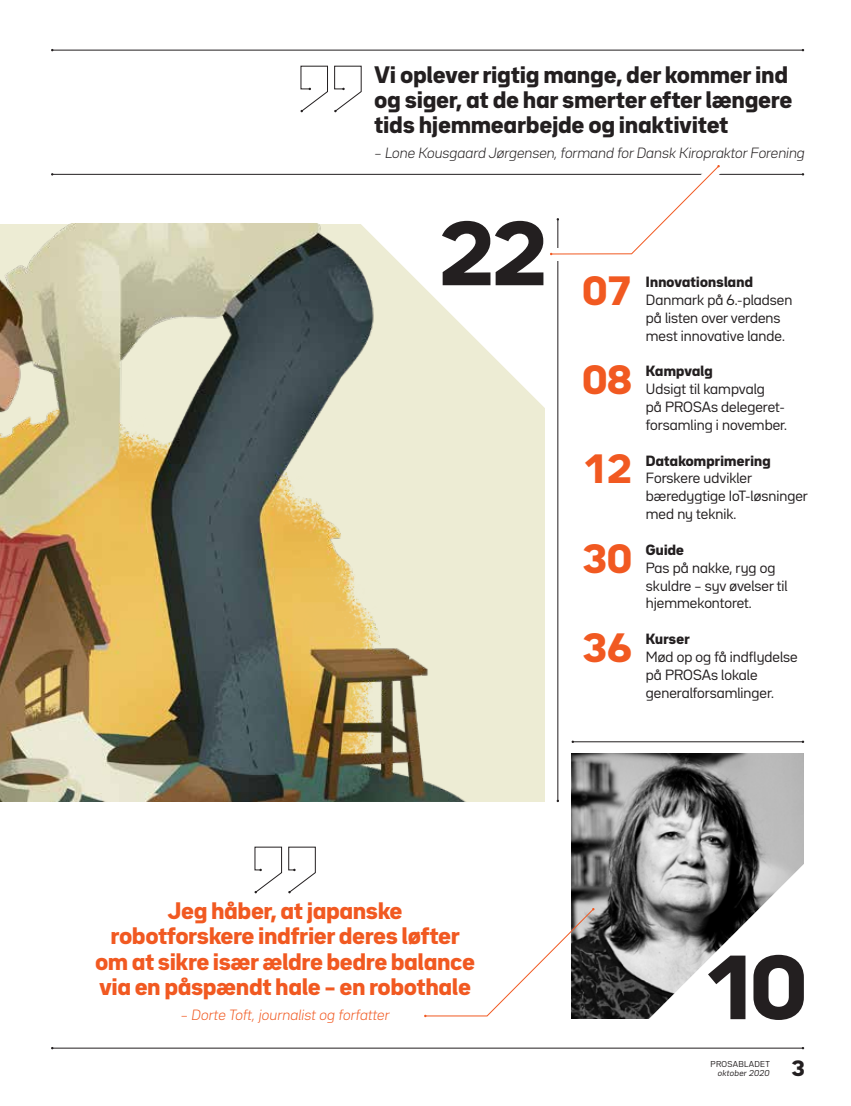
<style>
.page{position:relative;width:851px;height:1106px;background:#fff}
.page>*{position:absolute;margin:0;border:0;box-sizing:border-box;transform-origin:0 0}
.t1{font:900 79.95px "Bw Seido Raw";color:#231f20}
.t2{font:900 36px "Bw Seido Raw";color:#f15921}
.t3{font:900 21px/25px "Bw Seido Raw";letter-spacing:.01em;color:#f15921;text-align:center}
.t4{font:900 21px/25px "Bw Seido Raw";letter-spacing:.015em;color:#231f20}
.t5{font:900 19.5px "Bw Seido Raw";color:#231f20}
.t6{font:13.05px/17.9px "Bw Seido Raw";color:#231f20}
.t7{font:italic 300 13.05px "Bw Seido Raw";color:#231f20}
.t8{font:900 13.05px "Bw Seido Raw";letter-spacing:.02em;color:#231f20}
.t9{font:italic 300 13.05px "Bw Seido Raw";letter-spacing:.01em;color:#f15921}
.t10{font:7.5px "Bw Seido Raw";letter-spacing:.04em;color:#231f20}
.t11{font:italic 7.5px "Bw Seido Raw";letter-spacing:.04em;color:#231f20}
</style>
<div class="page">
<img style="left:0;top:224px;width:539px;height:577px">
<img style="left:571px;top:753px;width:232px;height:265px">
<svg style="left:648px;top:861px;width:156px;height:158px"></svg>
<hr style="left:557px;top:219px;width:1px;height:582px;background:#231f20">
<hr style="left:52px;top:50px;width:750px;height:1px;background:#231f20">
<hr style="left:52px;top:174px;width:750px;height:1px;background:#231f20">
<svg style="left:300px;top:66px;width:28px;height:46px"></svg>
<svg style="left:334px;top:66px;width:28px;height:46px"></svg>
<svg style="left:355px;top:165px;width:369px;height:247px"></svg>
<svg style="left:424px;top:908px;width:170px;height:109px"></svg>
<hr style="left:572px;top:741px;width:230px;height:1px;background:#231f20">
<svg style="left:254px;top:846px;width:28px;height:47px"></svg>
<svg style="left:288px;top:846px;width:28px;height:47px"></svg>
<hr style="left:52px;top:1047px;width:750px;height:1px;background:#231f20">
<h3 class="t4" style="left:374px;top:62px;width:419px">Vi oplever rigtig mange, der kommer ind og siger, at de har smerter efter længere tids hjemmearbejde og inaktivitet</h3>
<p class="t7" style="left:374px;top:145px;width:432px">– Lone Kousgaard Jørgensen, formand for Dansk Kiropraktor Forening</p>
<h1 class="t1" style="left:440px;top:199px;width:107px">22</h1>
<h2 class="t2" style="left:582px;top:266px;width:51px">07</h2>
<h2 class="t2" style="left:582px;top:355px;width:51px">08</h2>
<h2 class="t2" style="left:582px;top:445px;width:51px">12</h2>
<h2 class="t2" style="left:582px;top:534px;width:51px">30</h2>
<h2 class="t2" style="left:582px;top:623px;width:51px">36</h2>
<p class="t8" style="left:645px;top:273px;width:108px">Innovationsland</p>
<p class="t6" style="left:645px;top:291px;width:148px">Danmark på 6.-pladsen på listen over verdens mest innovative lande.</p>
<p class="t8" style="left:645px;top:362px;width:68px">Kampvalg</p>
<p class="t6" style="left:645px;top:380px;width:143px">Udsigt til kampvalg<br>på PROSAs delegeret&shy;forsamling i november.</p>
<p class="t8" style="left:645px;top:451px;width:126px">Datakomprimering</p>
<p class="t6" style="left:645px;top:469px;width:163px">Forskere udvikler bæredygtige IoT-løsninger med ny teknik.</p>
<p class="t8" style="left:645px;top:541px;width:40px">Guide</p>
<p class="t6" style="left:645px;top:558px;width:143px">Pas på nakke, ryg og skuldre – syv øvelser til hjemmekontoret.</p>
<p class="t8" style="left:645px;top:630px;width:45px">Kurser</p>
<p class="t6" style="left:645px;top:648px;width:153px">Mød op og få indflydelse på PROSAs lokale generalforsamlinger.</p>
<h3 class="t3" style="left:95px;top:898px;width:381px">Jeg håber, at japanske robotforskere indfrier deres løfter om at sikre især ældre bedre balance via en påspændt hale – en robothale</h3>
<p class="t9" style="left:181px;top:1006px;width:210px">– Dorte Toft, journalist og forfatter</p>
<h1 class="t1" style="left:708px;top:933px;width:100px">10</h1>
<p class="t10" style="left:710px;top:1058px;width:61px">PROSABLADET</p>
<p class="t11" style="left:717px;top:1067px;width:53px">oktober 2020</p>
<h3 class="t5" style="left:791px;top:1054px;width:14px">3</h3>
</div>
